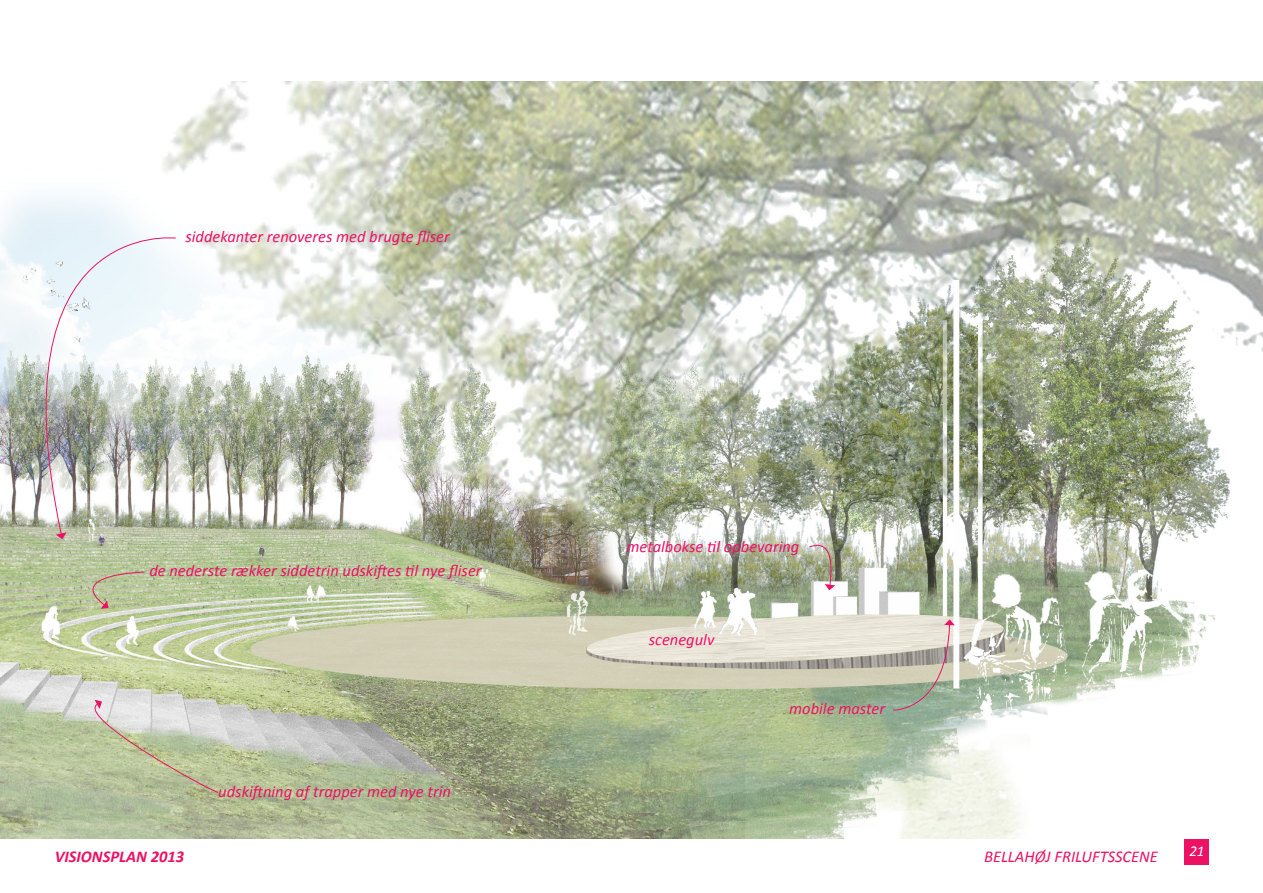
<style>
.page{position:relative;width:1263px;height:893px;background:#fff}
.page>*{position:absolute;margin:0;border:0;box-sizing:border-box;transform-origin:0 0}
.t1{font:italic 16.5px "Calibri";color:#ec1165}
.t2{font:italic 700 16.5px "Calibri";color:#ec1165}
.t3{font:italic 15px "Calibri";color:#fff}
</style>
<div class="page">
<img style="left:0;top:81px;width:1263px;height:758px">
<div style="left:1185px;top:839px;width:24px;height:26px;background:#ec1165"></div>
<img style="left:0;top:217px;width:176px;height:318px">
<svg style="left:56px;top:532px;width:10px;height:7px"></svg>
<svg style="left:64px;top:572px;width:81px;height:37px;background:#b9bf98"></svg>
<svg style="left:74px;top:700px;width:145px;height:93px;background:#c4caaf"></svg>
<svg style="left:893px;top:619px;width:62px;height:93px;background:#bebeaf"></svg>
<svg style="left:809px;top:532px;width:28px;height:58px;background:#b6b0a1"></svg>
<p class="t1" style="left:185px;top:225px;width:266px">siddekanter renoveres med brugte fliser</p>
<p class="t1" style="left:149px;top:560px;width:334px">de nederste rækker siddetrin udskiftes til nye fliser</p>
<p class="t1" style="left:218px;top:781px;width:234px">udskiftning af trapper med nye trin</p>
<p class="t1" style="left:626px;top:535px;width:174px">metalbokse til opbevaring</p>
<p class="t1" style="left:649px;top:628px;width:67px">scenegulv</p>
<p class="t1" style="left:789px;top:697px;width:97px">mobile master</p>
<p class="t2" style="left:55px;top:847px;width:131px">VISIONSPLAN 2013</p>
<p class="t1" style="left:984px;top:850px;width:175px">BELLAHØJ FRILUFTSSCENE</p>
<p class="t3" style="left:1189px;top:841px;width:17px">21</p>
</div>
